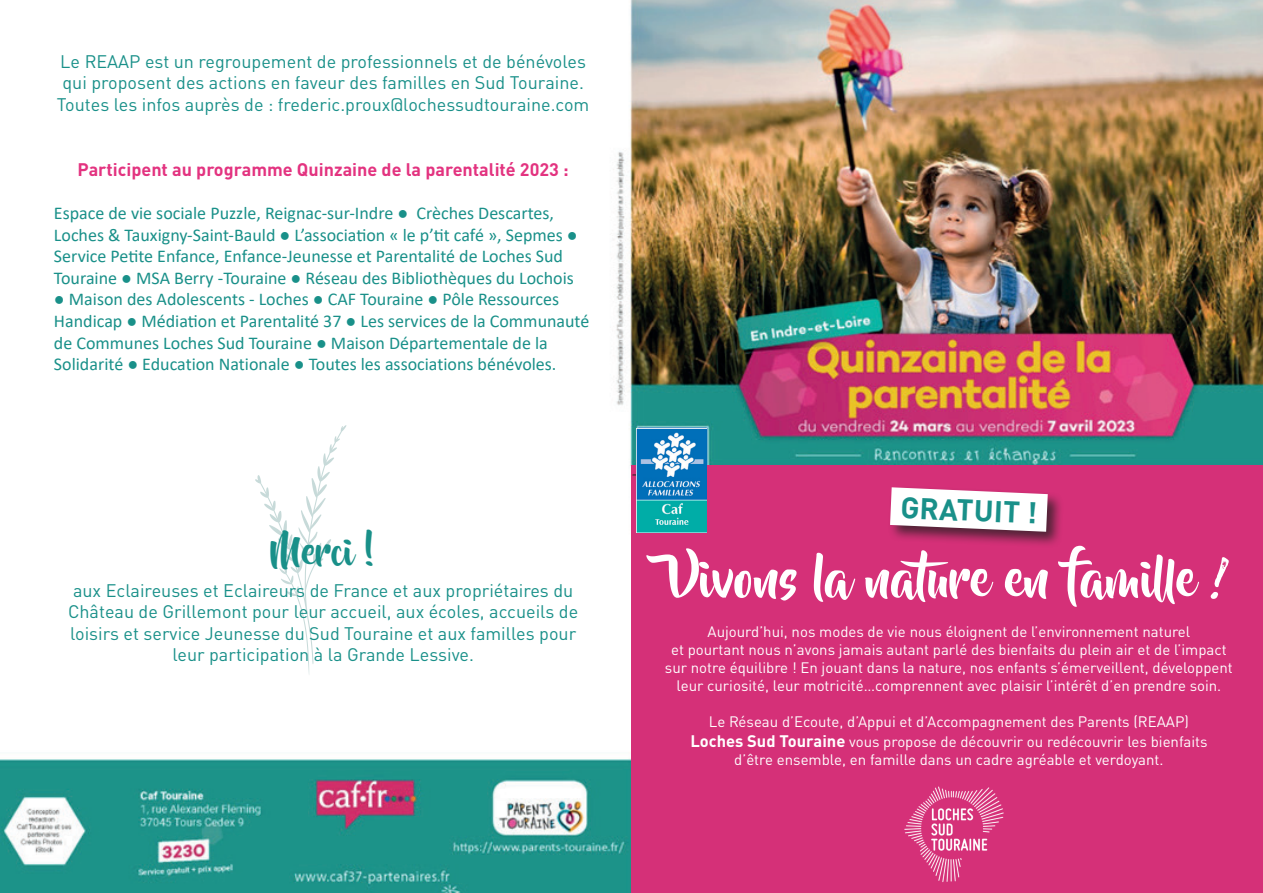
<style>
.page{position:relative;width:1263px;height:893px;background:#fff}
.page>*{position:absolute;margin:0;border:0;box-sizing:border-box;transform-origin:0 0}
.t1{font:51px "Beyond The Mountains";color:#fff}
.t2{font:37.5px "Beyond The Mountains";color:#199089}
.t3{font:700 29.55px "DINOT";color:#199089}
.t4{font:18px/21.6px "Calibri";color:#199089}
.t5{font:18px/21.6px "DINOT";color:#199089;text-align:center}
.t6{font:700 18px "DINOT";color:#e33380}
.t7{font:18px "Minion Pro";color:#231f20}
.t8{font:15px/18px "DINOT";color:#fff;text-align:center}
.s1{font-family:"Bernadette Rough"}
.s2{font-weight:700;font-size:16.5px}
</style>
<div class="page">
<img style="left:0;top:0;width:1263px;height:893px">
<div style="left:631px;top:466px;width:632px;height:427px;background:#d53078"></div>
<img style="left:904px;top:786px;width:100px;height:96px">
<img style="left:637px;top:428px;width:70px;height:104px">
<svg style="left:255px;top:425px;width:91px;height:250px"></svg>
<div style="left:888px;top:485px;width:176px;height:63px;background:#231f20;opacity:.75"></div>
<svg style="left:890px;top:487px;width:158px;height:45px;background:#eedae3"></svg>
<p class="t5" style="left:57px;top:50px;width:534px">Le REAAP est un regroupement de professionnels et de bénévoles qui proposent des actions en faveur des familles en Sud Touraine.<br>Toutes les infos auprès de : frederic.proux@lochessudtouraine.com</p>
<p class="t6" style="left:78px;top:157px;width:493px">Participent au programme Quinzaine de la parentalité 2023 :</p>
<p class="t4" style="left:54px;top:202px;width:525px">Espace de vie sociale Puzzle, Reignac-sur-Indre ● Crèches Descartes, Loches &amp; Tauxigny-Saint-Bauld ● L’association « le p’tit café », Sepmes ● Service Petite Enfance, Enfance-Jeunesse et Parentalité de Loches Sud Touraine ● MSA Berry -Touraine ● Réseau des Bibliothèques du Lochois</p>
<p class="t4" style="left:54px;top:288px;width:537px">● Maison des Adolescents - Loches ● CAF Touraine ● Pôle Ressources Handicap ● Médiation et Parentalité 37 ● Les services de la Communauté de Communes Loches Sud Touraine ● Maison Départementale de la Solidarité ● Education Nationale ● Toutes les associations bénévoles.</p>
<h2 class="t2" style="left:270px;top:531px;width:107px">Merci !</h2>
<p class="t5" style="left:68px;top:579px;width:512px">aux Eclaireuses et Eclaireurs de France et aux propriétaires du Château de Grillemont pour leur accueil, aux écoles, accueils de loisirs et service Jeunesse du Sud Touraine et aux familles pour leur participation à la Grande Lessive.</p>
<p class="t7" style="left:631px;top:461px;width:8px">-</p>
<h3 class="t3" style="left:901px;top:488px;width:138px;rotate:2deg">GRATUIT !</h3>
<h1 class="t1" style="left:669px;top:550px;width:569px">Vivons la nature en famille <span class="s1">!</span></h1>
<p class="t8" style="left:665px;top:622px;width:569px">Aujourd’hui, nos modes de vie nous éloignent de l’environnement naturel<br>et pourtant nous n’avons jamais autant parlé des bienfaits du plein air et de l’impact sur notre équilibre ! En jouant dans la nature, nos enfants s’émerveillent, développent leur curiosité, leur motricité…comprennent avec plaisir l’intérêt d’en prendre soin.</p>
<p class="t8" style="left:690px;top:711px;width:519px;line-height:19.8px">Le Réseau d’Ecoute, d’Appui et d’Accompagnement des Parents (REAAP)<br><span class="s2">Loches Sud Touraine</span> vous propose de découvrir ou redécouvrir les bienfaits</p>
<p class="t8" style="left:734px;top:750px;width:431px">d’être ensemble, en famille dans un cadre agréable et verdoyant.</p>
</div>
